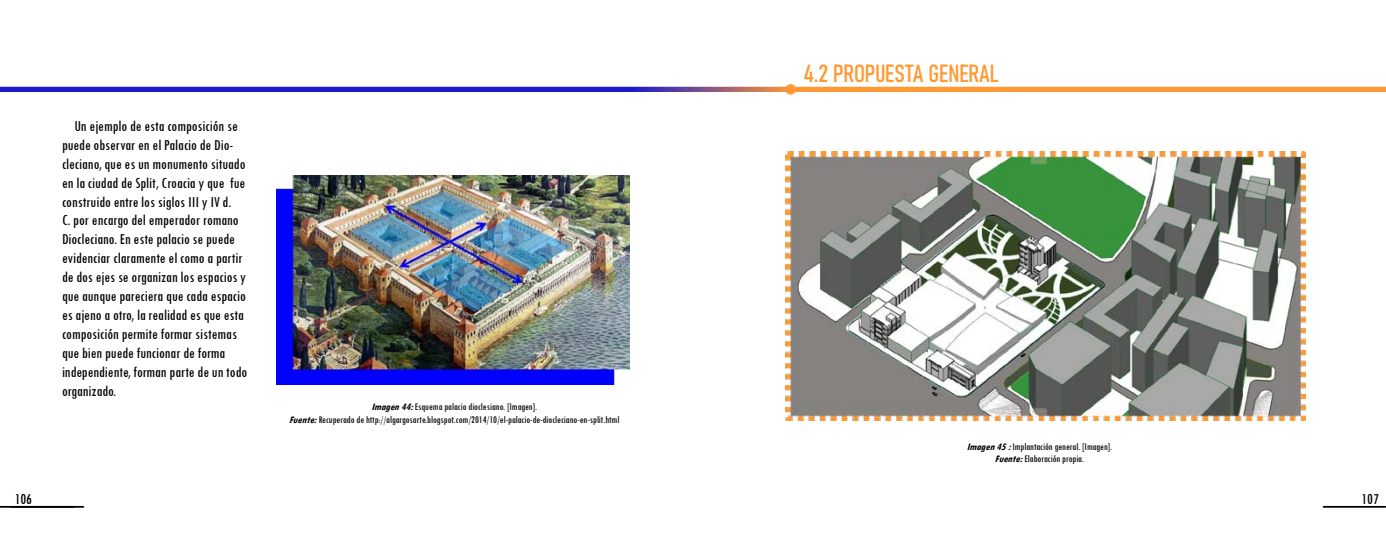
<style>
.page{position:relative;width:1386px;height:536px;background:#fff}
.page>*{position:absolute;margin:0;border:0;box-sizing:border-box;transform-origin:0 0}
.t1{font:24.5px "Bahnschrift";letter-spacing:-.01em;color:#f93}
.t2{font:condensed 15.75px/18.9px "Tw Cen";color:#000}
.t3{font:condensed 10.5px/12.6px "Tw Cen";color:#000;text-align:center}
.s1{font-weight:700;font-style:italic}
</style>
<div class="page">
<hr style="left:0;top:505px;width:83px;height:2px;background:#000">
<hr style="left:1324px;top:505px;width:62px;height:2px;background:#000">
<img style="left:277px;top:175px;width:353px;height:209px">
<div style="left:0;top:87px;width:631px;height:5px;background:#1919cd"></div>
<div style="left:791px;top:87px;width:595px;height:5px;background:#f93"></div>
<div style="left:785px;top:84px;width:11px;height:11px;background:#f93;border-radius:50%"></div>
<img style="left:785px;top:152px;width:521px;height:269px">
<svg style="left:631px;top:87px;width:155px;height:5px"></svg>
<p class="t2" style="left:62px;top:116px;width:187px;text-indent:12px">Un ejemplo de esta composición se puede observar en el Palacio de Dio&shy;cleciano, que es un monumento situado en la ciudad de Split, Croacia y que fue construido entre los siglos III y IV d.<br>C. por encargo del emperador romano Diocleciano. En este palacio se puede evidenciar claramente el como a partir de dos ejes se organizan los espacios y que aunque pareciera que cada espacio es ajeno a otro, la realidad es que esta composición permite formar sistemas que bien puede funcionar de forma independiente, forman parte de un todo organizado.</p>
<p class="t3" style="left:289px;top:400px;width:332px"><span class="s1">Imagen44:</span>Esquema palacio dioclesiano. [Imagen].<br><span class="s1">Fuente:</span>Recuperado de http://algargosarte.blogspot.com/2014/10/el-palacio-de-diocleciano-en-split.html</p>
<h1 class="t1" style="left:804px;top:54px;width:197px">4.2 PROPUESTA GENERAL</h1>
<p class="t3" style="left:967px;top:439px;width:147px"><span class="s1">Imagen45:</span>Implantación general. [Imagen].<br><span class="s1">Fuente:</span>Elaboración propia.</p>
<p class="t2" style="left:15px;top:488px;width:19px">106</p>
<p class="t2" style="left:1362px;top:488px;width:19px">107</p>
</div>
